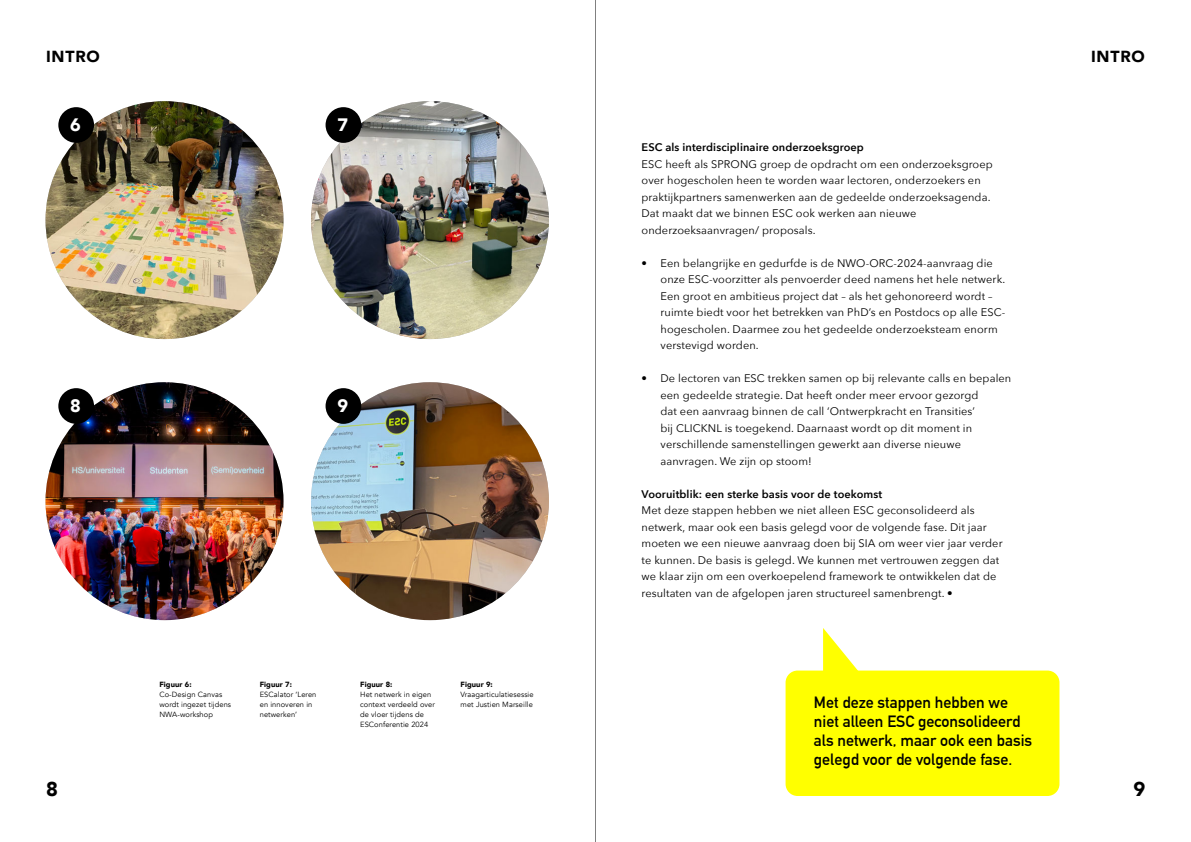
<style>
.page{position:relative;width:1191px;height:842px;background:#fff}
.page>*{position:absolute;margin:0;border:0;box-sizing:border-box;transform-origin:0 0}
.t1{font:900 20px "Avenir";color:#000}
.t2{font:900 18px "Avenir";color:#fff}
.t3{font:700 16px/19.2px "DIN Alternate";color:#000}
.t4{font:900 16px "Avenir";letter-spacing:.05em;color:#000}
.t5{font:11px/16.5px "Avenir Next";letter-spacing:.01em;color:#000}
.t6{font:600 11px "Avenir Next";letter-spacing:.01em;color:#000}
.t7{font:7.5px/10px "Avenir";letter-spacing:.01em;color:#000}
.t8{font:900 7.5px "Avenir";letter-spacing:.01em;color:#000}
</style>
<div class="page">
<hr style="left:595px;top:0;width:1px;height:842px;background:#808080">
<img style="left:45px;top:101px;width:238px;height:238px;border-radius:119px">
<img style="left:45px;top:382px;width:238px;height:238px;border-radius:119px">
<img style="left:311px;top:101px;width:238px;height:238px;border-radius:119px">
<img style="left:311px;top:382px;width:238px;height:238px;border-radius:119px">
<div style="left:58px;top:107px;width:36px;height:36px;background:#000;border-radius:50%"></div>
<div style="left:58px;top:388px;width:36px;height:36px;background:#000;border-radius:50%"></div>
<div style="left:325px;top:107px;width:36px;height:36px;background:#000;border-radius:50%"></div>
<div style="left:325px;top:388px;width:36px;height:36px;background:#000;border-radius:50%"></div>
<div style="left:785px;top:670px;width:274px;height:126px;background:#ff0;border-radius:12px"></div>
<svg style="left:823px;top:628px;width:44px;height:43px"></svg>
<h3 class="t4" style="left:46px;top:50px;width:55px">INTRO</h3>
<h3 class="t4" style="left:1091px;top:50px;width:55px">INTRO</h3>
<h2 class="t2" style="left:70px;top:117px;width:12px">6</h2>
<h2 class="t2" style="left:337px;top:117px;width:12px">7</h2>
<h2 class="t2" style="left:70px;top:398px;width:12px">8</h2>
<h2 class="t2" style="left:337px;top:398px;width:12px">9</h2>
<p class="t6" style="left:641px;top:143px;width:224px">ESC als interdisciplinaire onderzoeksgroep</p>
<p class="t5" style="left:641px;top:155px;width:353px">ESC heeft als SPRONG groep de opdracht om een onderzoeksgroep over hogescholen heen te worden waar lectoren, onderzoekers en praktijkpartners samenwerken aan de gedeelde onderzoeksagenda.<br>Dat maakt dat we binnen ESC ook werken aan nieuwe onderzoeksaanvragen/ proposals.</p>
<p class="t5" style="left:660px;top:254px;width:346px;text-indent:-19px">• Een belangrijke en gedurfde is de NWO-ORC-2024-aanvraag die onze ESC-voorzitter als penvoerder deed namens het hele netwerk.<br>Een groot en ambitieus project dat – als het gehonoreerd wordt – ruimte biedt voor het betrekken van PhD’s en Postdocs op alle ESC&shy;hogescholen. Daarmee zou het gedeelde onderzoeksteam enorm verstevigd worden.</p>
<p class="t5" style="left:660px;top:370px;width:352px;text-indent:-19px">• De lectoren van ESC trekken samen op bij relevante calls en bepalen een gedeelde strategie. Dat heeft onder meer ervoor gezorgd<br>dat een aanvraag binnen de call ‘Ontwerpkracht en Transities’<br>bij CLICKNL is toegekend. Daarnaast wordt op dit moment in verschillende samenstellingen gewerkt aan diverse nieuwe aanvragen. We zijn op stoom!</p>
<p class="t6" style="left:641px;top:489px;width:242px">Vooruitblik: een sterke basis voor de toekomst</p>
<p class="t5" style="left:641px;top:503px;width:363px">Met deze stappen hebben we niet alleen ESC geconsolideerd als netwerk, maar ook een basis gelegd voor de volgende fase. Dit jaar moeten we een nieuwe aanvraag doen bij SIA om weer vier jaar verder te kunnen. De basis is gelegd. We kunnen met vertrouwen zeggen dat we klaar zijn om een overkoepelend framework te ontwikkelen dat de resultaten van de afgelopen jaren structureel samenbrengt. •</p>
<p class="t8" style="left:159px;top:681px;width:34px">Figuur 6:</p>
<p class="t7" style="left:159px;top:690px;width:73px">Co-Design Canvas wordt ingezet tijdens<br>NWA-workshop</p>
<p class="t8" style="left:260px;top:681px;width:34px">Figuur 7:</p>
<p class="t7" style="left:260px;top:690px;width:58px">ESCalator ‘Leren en innoveren in netwerken’</p>
<p class="t8" style="left:360px;top:681px;width:34px">Figuur 8:</p>
<p class="t7" style="left:360px;top:690px;width:76px">Het netwerk in eigen context verdeeld over de vloer tijdens de<br>ESConferentie 2024</p>
<p class="t8" style="left:460px;top:681px;width:34px">Figuur 9:</p>
<p class="t7" style="left:460px;top:690px;width:75px">Vraagarticulatiesessie met Justien Marseille</p>
<h3 class="t3" style="left:814px;top:694px;width:220px">Met deze stappen hebben we niet alleen ESC geconsolideerd als netwerk, maar ook een basis gelegd voor de volgende fase.</h3>
<h1 class="t1" style="left:46px;top:780px;width:13px">8</h1>
<h1 class="t1" style="left:1133px;top:780px;width:13px">9</h1>
</div>
